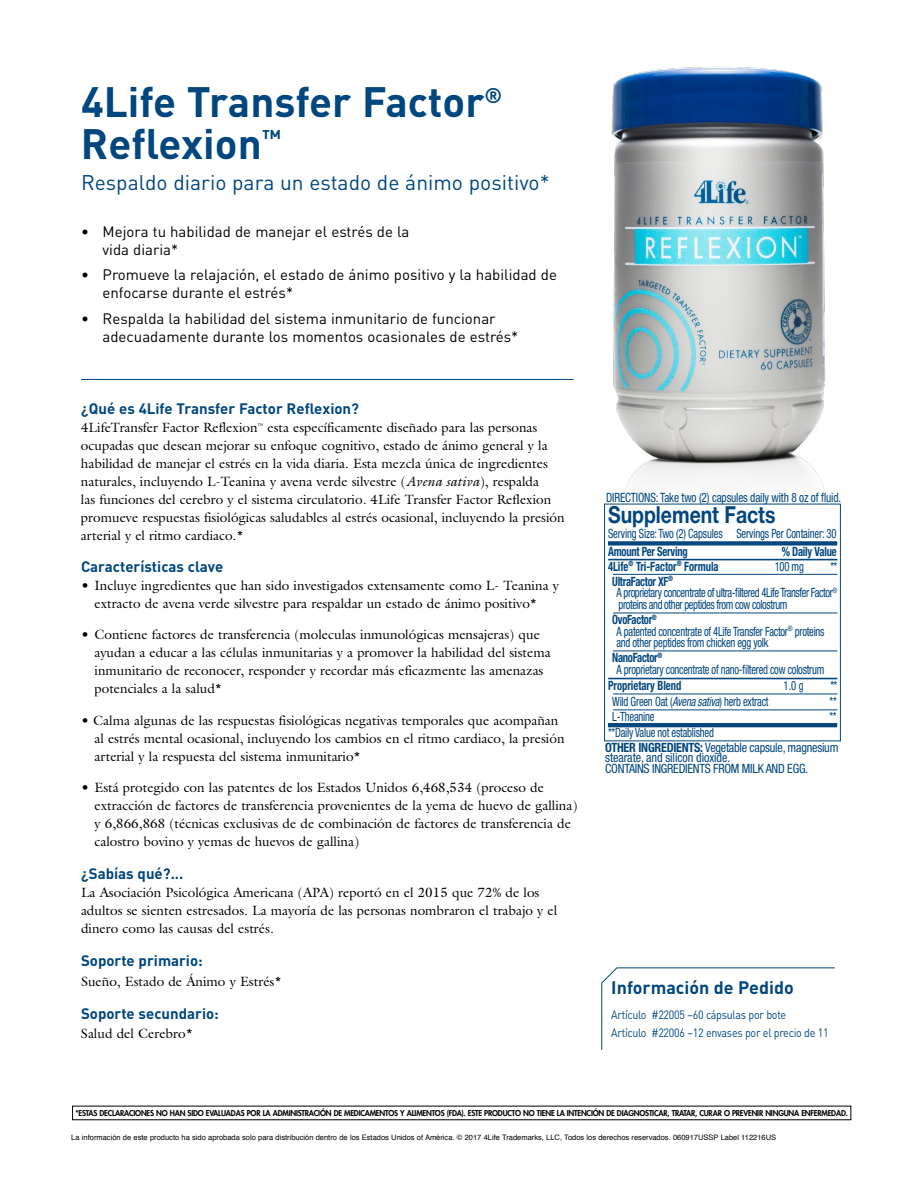
<style>
.page{position:relative;width:918px;height:1188px;background:#fff}
.page>*{position:absolute;margin:0;border:0;box-sizing:border-box;transform-origin:0 0}
.t1{font:700 42px/42px "DIN";color:#00467f}
.t2{font:700 23.4px "Helvetica Neue LT Std";color:#00467f;scale:.83 1}
.t3{font:21px "DIN";color:#00467f}
.t4{font:700 17.85px "DIN";color:#00467f}
.t5{font:15px/18px "DIN";color:#000}
.t6{font:700 15px "DIN";color:#00467f}
.t7{font:13.5px/18px "Galliard Std";color:#000}
.t8{font:condensed 12.75px/11.7px "Helvetica Neue LT Std";letter-spacing:-.025em;color:#00467f;scale:.83 1}
.t9{font:condensed 12.75px/10.6px "Helvetica Neue LT Std";letter-spacing:-.025em;color:#00467f;scale:.95 1}
.t10{font:condensed 12.75px "Helvetica Neue LT Std";letter-spacing:-.025em;color:#00467f;scale:.88 1}
.t11{font:700 condensed 12.75px "Helvetica Neue LT Std";color:#00467f;scale:.83 1}
.t12{font:700 condensed 12.75px "Helvetica Neue LT Std";letter-spacing:-.02em;color:#00467f;scale:.83 1}
.t13{font:12px/18px "DIN";letter-spacing:-.025em;color:#00467f;scale:.89 1}
.t14{font:800 7.8px "Futura Std";letter-spacing:-.025em;color:#000}
.t15{font:7.5px "Helvetica";color:#000}
.s1{font-style:italic}
.s2{font-weight:700}
</style>
<div class="page">
<svg style="left:407px;top:1105px;width:107px;height:1px"></svg>
<hr style="left:81px;top:379px;width:492px;height:1px;background:#00467f">
<svg style="left:601px;top:967px;width:234px;height:83px"></svg>
<img style="left:554px;top:67px;width:287px;height:437px">
<div style="left:604px;top:504px;width:237px;height:237px;border:1px solid #00467f"></div>
<div style="left:608px;top:541px;width:229px;height:5px;background:#00467f"></div>
<hr style="left:608px;top:723px;width:229px;height:4px;background:#00467f">
<hr style="left:608px;top:559px;width:229px;height:1px;background:#00467f">
<hr style="left:608px;top:678px;width:229px;height:1px;background:#00467f">
<hr style="left:613px;top:574px;width:224px;height:1px;background:#00467f">
<hr style="left:613px;top:613px;width:224px;height:1px;background:#00467f">
<hr style="left:613px;top:651px;width:224px;height:1px;background:#00467f">
<hr style="left:613px;top:694px;width:224px;height:1px;background:#00467f">
<hr style="left:613px;top:710px;width:224px;height:1px;background:#00467f">
<h1 class="t1" style="left:81px;top:79px;width:423px">4Life Transfer Factor<sup>®<br></sup>Reflexion<sup>™</sup></h1>
<h3 class="t3" style="left:81px;top:169px;width:470px">Respaldo diario para un estado de ánimo positivo*</h3>
<p class="t5" style="left:103px;top:222px;width:308px;text-indent:-22px">• Mejora tu habilidad de manejar el estrés de la vida diaria*</p>
<p class="t5" style="left:103px;top:266px;width:456px;text-indent:-22px">• Promueve la relajación, el estado de ánimo positivo y la habilidad de enfocarse durante el estrés*</p>
<p class="t5" style="left:103px;top:309px;width:417px;text-indent:-22px">• Respalda la habilidad del sistema inmunitario de funcionar adecuadamente durante los momentos ocasionales de estrés*</p>
<p class="t6" style="left:81px;top:399px;width:280px">¿Qué es 4Life Transfer Factor Reflexion?</p>
<p class="t7" style="left:81px;top:418px;width:485px">4LifeTransfer Factor Reflexion<sup>™</sup> esta específicamente diseñado para las personas ocupadas que desean mejorar su enfoque cognitivo, estado de ánimo general y la habilidad de manejar el estrés en la vida diaria. Esta mezcla única de ingredientes naturales, incluyendo L-Teanina y avena verde silvestre (<span class="s1">Avena sativa</span>), respalda<br>las funciones del cerebro y el sistema circulatorio. 4Life Transfer Factor Reflexion promueve respuestas fisiológicas saludables al estrés ocasional, incluyendo la presión arterial y el ritmo cardiaco.*</p>
<p class="t6" style="left:81px;top:557px;width:144px">Características clave</p>
<p class="t7" style="left:94px;top:576px;width:466px;text-indent:-14px">• Incluye ingredientes que han sido investigados extensamente como L- Teanina y extracto de avena verde silvestre para respaldar un estado de ánimo positivo*</p>
<p class="t7" style="left:94px;top:625px;width:458px;text-indent:-14px">• Contiene factores de transferencia (moleculas inmunológicas mensajeras) que ayudan a educar a las células inmunitarias y a promover la habilidad del sistema inmunitario de reconocer, responder y recordar más eficazmente las amenazas potenciales a la salud*</p>
<p class="t7" style="left:94px;top:711px;width:472px;text-indent:-14px">• Calma algunas de las respuestas fisiológicas negativas temporales que acompañan al estrés mental ocasional, incluyendo los cambios en el ritmo cardiaco, la presión arterial y la respuesta del sistema inmunitario*</p>
<p class="t7" style="left:94px;top:778px;width:485px;text-indent:-14px">• Está protegido con las patentes de los Estados Unidos 6,468,534 (proceso de extracción de factores de transferencia provenientes de la yema de huevo de gallina) y 6,866,868 (técnicas exclusivas de de combinación de factores de transferencia de calostro bovino y yemas de huevos de gallina)</p>
<p class="t6" style="left:81px;top:864px;width:104px">¿Sabías qué?...</p>
<p class="t7" style="left:81px;top:883px;width:478px">La Asociación Psicológica Americana (APA) reportó en el 2015 que 72% de los adultos se sienten estresados. La mayoría de las personas nombraron el trabajo y el dinero como las causas del estrés.</p>
<p class="t6" style="left:81px;top:951px;width:123px">Soporte primario:</p>
<p class="t7" style="left:81px;top:972px;width:202px">Sueño, Estado de Ánimo y Estrés*</p>
<p class="t6" style="left:81px;top:1004px;width:139px">Soporte secundario:</p>
<p class="t7" style="left:81px;top:1024px;width:113px">Salud del Cerebro*</p>
<p class="t10" style="left:606px;top:490px;width:269px">DIRECTIONS: Take two (2) capsules daily with 8 oz of fluid.</p>
<h2 class="t2" style="left:608px;top:500px;width:203px">Supplement Facts</h2>
<p class="t8" style="left:608px;top:528px;width:277px">Serving Size: Two (2) Capsules Servings Per Container: 30</p>
<p class="t12" style="left:608px;top:543px;width:98px">Amount Per Serving</p>
<p class="t12" style="left:782px;top:543px;width:68px">% Daily Value</p>
<p class="t11" style="left:608px;top:558px;width:135px">4Life<sup>®</sup> Tri-Factor<sup>®</sup> Formula</p>
<p class="t8" style="left:775px;top:560px;width:37px">100 mg</p>
<p class="t8" style="left:830px;top:560px;width:10px">**</p>
<p class="t8" style="left:617px;top:575px;width:268px;text-indent:-4px"><span class="s2">UltraFactor XF</span><sup>®<br></sup>A proprietary concentrate of ultra-filtered 4Life Transfer Factor<sup>® </sup>proteins and other peptides from cow colostrum</p>
<p class="t8" style="left:617px;top:614px;width:252px;text-indent:-4px"><span class="s2">OvoFactor</span><sup>®<br></sup>A patented concentrate of 4Life Transfer Factor<sup>®</sup> proteins and other peptides from chicken egg yolk</p>
<p class="t8" style="left:617px;top:652px;width:252px;text-indent:-4px"><span class="s2">NanoFactor</span><sup>®<br></sup>A proprietary concentrate of nano-filtered cow colostrum</p>
<p class="t11" style="left:608px;top:678px;width:90px">Proprietary Blend</p>
<p class="t8" style="left:784px;top:680px;width:26px">1.0 g</p>
<p class="t8" style="left:830px;top:680px;width:10px">**</p>
<p class="t8" style="left:612px;top:696px;width:190px">Wild Green Oat (<span class="s1">Avena sativa</span>) herb extract</p>
<p class="t8" style="left:829px;top:696px;width:10px">**</p>
<p class="t8" style="left:612px;top:711px;width:53px">L-Theanine</p>
<p class="t8" style="left:829px;top:711px;width:10px">**</p>
<p class="t8" style="left:608px;top:727px;width:129px">**Daily Value not established</p>
<p class="t9" style="left:605px;top:742px;width:247px"><span class="s2">OTHER INGREDIENTS:</span> Vegetable capsule, magnesium stearate, and silicon dioxide.<br>CONTAINS INGREDIENTS FROM MILK AND EGG.</p>
<h3 class="t4" style="left:611px;top:976px;width:184px">Información de Pedido</h3>
<p class="t13" style="left:611px;top:1005px;width:246px">Artículo #22005 –60 cápsulas por bote<br>Artículo #22006 –12 envases por el precio de 11</p>
<p class="t14" style="left:75px;top:1108px;width:774px">*ESTAS DECLARACIONES NO HAN SIDO EVALUADAS POR LA ADMINISTRACIÓN DE MEDICAMENTOS Y ALIMENTOS (FDA). ESTE PRODUCTO NO TIENE LA INTENCIÓN DE DIAGNOSTICAR, TRATAR, CURAR O PREVENIR NINGUNA ENFERMEDAD.</p>
<p class="t15" style="left:71px;top:1132px;width:706px">La información de este producto ha sido aprobada solo para distribución dentro de los Estados Unidos of América. © 2017 4Life Trademarks, LLC, Todos los derechos reservados. 060917USSP Label 112216US</p>
</div>
